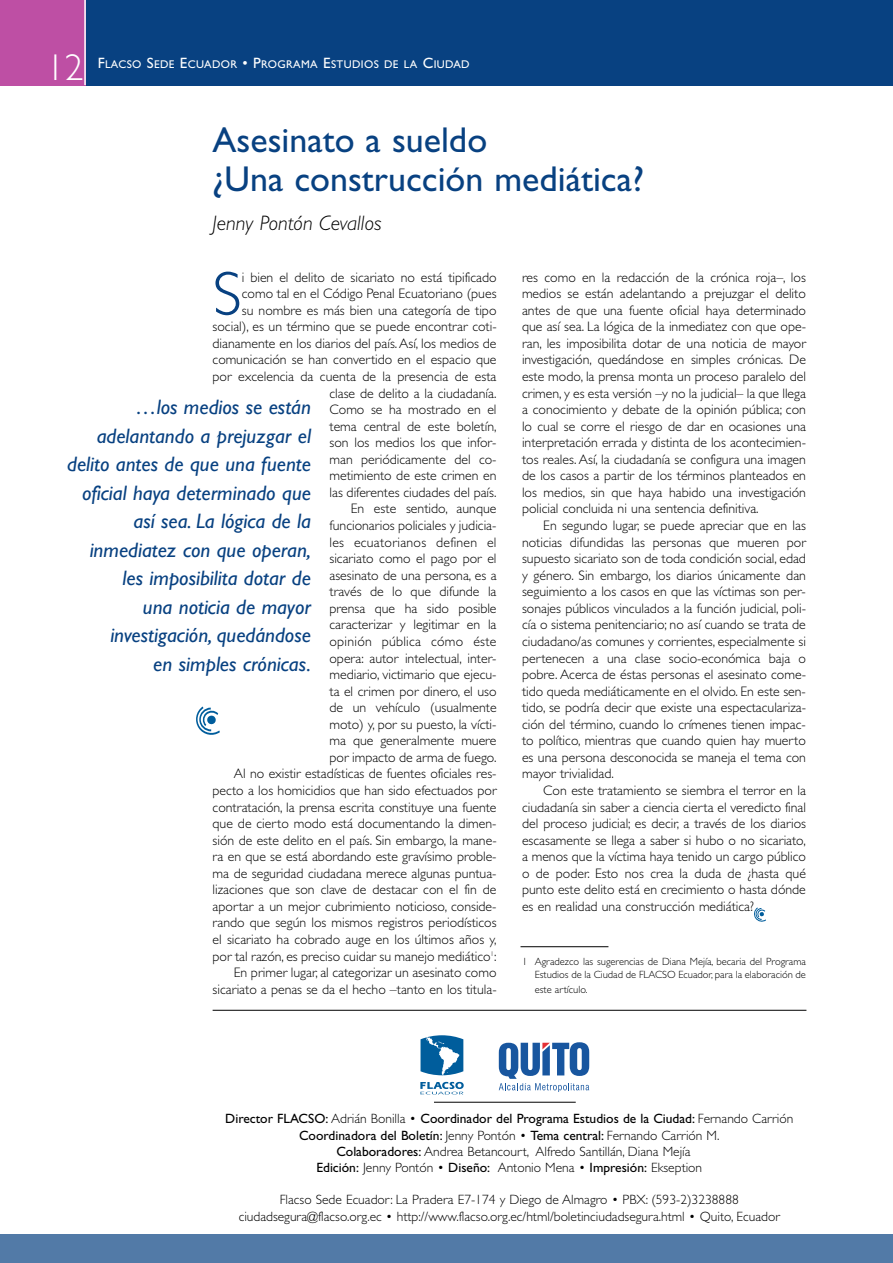
<style>
.page{position:relative;width:893px;height:1263px;background:#fff}
.page>*{position:absolute;margin:0;border:0;box-sizing:border-box;transform-origin:0 0}
.t1{font:300 62.4px "Gill Sans";color:#084181}
.t2{font:300 37.5px "Gill Sans";color:#fff}
.t3{font:36px/39px "Gill Sans";color:#084181}
.t4{font:italic 21px/28.5px "Gill Sans";color:#084181;text-align:right}
.t5{font:italic 300 21px "Gill Sans";color:#000}
.t6{font:300 13.8px/16.5px "Gill Sans";color:#000;text-align:justify}
.t7{font:300 13.5px/16.2px "Gill Sans";color:#000;text-align:center}
.t8{font:13.5px "Gill Sans";color:#000}
.t9{font:11.25px "Gill Sans";letter-spacing:.035em;color:#fff}
.t10{font:300 10.5px/12.6px "Gill Sans";color:#000;text-align:right}
.s1{font-size:15px}
.s2{font-weight:300}
.s3{font-weight:400}
</style>
<div class="page">
<div style="left:0;top:0;width:893px;height:85px;background:#084181"></div>
<div style="left:0;top:0;width:85px;height:85px;background:#be4fa4"></div>
<div style="left:0;top:1235px;width:893px;height:28px;background:#527aa7"></div>
<hr style="left:84px;top:0;width:2px;height:85px;background:#fff">
<svg style="left:196px;top:706px;width:24px;height:29px"></svg>
<svg style="left:420px;top:1082px;width:44px;height:12px"></svg>
<svg style="left:421px;top:1035px;width:42px;height:40px"></svg>
<svg style="left:499px;top:1042px;width:90px;height:50px"></svg>
<hr style="left:434px;top:1102px;width:142px;height:1px;background:#000">
<hr style="left:213px;top:1010px;width:593px;height:1px;background:#000">
<svg style="left:754px;top:907px;width:12px;height:15px"></svg>
<hr style="left:520px;top:946px;width:88px;height:1px;background:#000">
<h2 class="t2" style="left:46px;top:53px;width:39px">12</h2>
<p class="t9" style="left:98px;top:60px;width:373px"><span class="s1">F</span>LACSO <span class="s1">S</span>EDE <span class="s1">E</span>CUADOR <span class="s1">• P</span>ROGRAMA <span class="s1">E</span>STUDIOS DE LA <span class="s1">C</span>IUDAD</p>
<h3 class="t3" style="left:213px;top:124px;width:433px">Asesinato a sueldo<br>¿Una construcción mediática?</h3>
<h3 class="t5" style="left:213px;top:215px;width:170px">Jenny Pontón Cevallos</h3>
<h1 class="t1" style="left:213px;top:270px;width:31px">S</h1>
<p class="t6" style="left:213px;top:270px;width:286px;text-align:right">i bien el delito de sicariato no está tipificado como tal en el Código Penal Ecuatoriano (pues<br>su nombre es más bien una categoría de tipo social), es un término que se puede encontrar coti&shy;dianamente en los diarios del país.Así, los medios de comunicación se han convertido en el espacio que por excelencia da cuenta de la presencia de esta clase de delito a la ciudadanía.<br>Como se ha mostrado en el<br>tema central de este boletín,<br>son los medios los que infor-<br>man periódicamente del co-<br>metimiento de este crimen en<br>las diferentes ciudades del país.<br>En este sentido, aunque<br>funcionarios policiales y judicia-<br>les ecuatorianos definen el<br>sicariato como el pago por el<br>asesinato de una persona, es a<br>través de lo que difunde la<br>prensa que ha sido posible<br>caracterizar y legitimar en la<br>opinión pública cómo éste<br>opera: autor intelectual, inter-<br>mediario, victimario que ejecu-<br>ta el crimen por dinero, el uso<br>de un vehículo (usualmente<br>moto) y, por su puesto, la vícti-<br>ma que generalmente muere<br>por impacto de arma de fuego.<br>Al no existir estadísticas de fuentes oficiales res&shy;pecto a los homicidios que han sido efectuados por contratación, la prensa escrita constituye una fuente que de cierto modo está documentando la dimen&shy;sión de este delito en el país. Sin embargo, la mane&shy;ra en que se está abordando este gravísimo proble&shy;ma de seguridad ciudadana merece algunas puntua&shy;lizaciones que son clave de destacar con el fin de aportar a un mejor cubrimiento noticioso, conside&shy;rando que según los mismos registros periodísticos el sicariato ha cobrado auge en los últimos años y, por tal razón, es preciso cuidar su manejo mediático<sup>1</sup>:<br>En primer lugar, al categorizar un asesinato como sicariato a penas se da el hecho –tanto en los titula-</p>
<p class="t6" style="left:522px;top:270px;width:286px">res como en la redacción de la crónica roja–, los medios se están adelantando a prejuzgar el delito antes de que una fuente oficial haya determinado que así sea. La lógica de la inmediatez con que ope&shy;ran, les imposibilita dotar de una noticia de mayor investigación, quedándose en simples crónicas. De este modo, la prensa monta un proceso paralelo del crimen, y es esta versión –y no la judicial– la que llega a conocimiento y debate de la opinión pública; con lo cual se corre el riesgo de dar en ocasiones una interpretación errada y distinta de los acontecimien&shy;tos reales. Así, la ciudadanía se configura una imagen de los casos a partir de los términos planteados en los medios, sin que haya habido una investigación policial concluida ni una sentencia definitiva.</p>
<p class="t4" style="left:67px;top:395px;width:245px">…los medios se están adelantando a prejuzgar el delito antes de que una fuente oficial haya determinado que así sea. La lógica de la inmediatez con que operan, les imposibilita dotar de<br>una noticia de mayor investigación, quedándose<br>en simples crónicas.</p>
<p class="t6" style="left:522px;top:518px;width:286px;text-indent:21px">En segundo lugar, se puede apreciar que en las noticias difundidas las personas que mueren por supuesto sicariato son de toda condición social, edad y género. Sin embargo, los diarios únicamente dan seguimiento a los casos en que las víctimas son per&shy;sonajes públicos vinculados a la función judicial, poli&shy;cía o sistema penitenciario; no así cuando se trata de ciudadano/as comunes y corrientes, especialmente si pertenecen a una clase socio-económica baja o pobre. Acerca de éstas personas el asesinato come&shy;tido queda mediáticamente en el olvido. En este sen&shy;tido, se podría decir que existe una espectaculariza&shy;ción del término, cuando lo crímenes tienen impac&shy;to político, mientras que cuando quien hay muerto es una persona desconocida se maneja el tema con mayor trivialidad.</p>
<p class="t6" style="left:522px;top:783px;width:286px;text-indent:21px">Con este tratamiento se siembra el terror en la ciudadanía sin saber a ciencia cierta el veredicto final del proceso judicial; es decir, a través de los diarios escasamente se llega a saber si hubo o no sicariato, a menos que la víctima haya tenido un cargo público o de poder. Esto nos crea la duda de ¿hasta qué punto este delito está en crecimiento o hasta dónde es en realidad una construcción mediática?</p>
<p class="t10" style="left:522px;top:956px;width:285px">1 Agradezco las sugerencias de Diana Mejía, becaria del Programa<br>Estudios de la Ciudad de FLACSO Ecuador, para la elaboración de</p>
<p class="t10" style="left:535px;top:984px;width:54px">este artículo.</p>
<p class="t8" style="left:225px;top:1114px;width:570px">Director FLACSO: <span class="s2">Adrián Bonilla •</span> Coordinador del Programa Estudios de la Ciudad: <span class="s2">Fernando Carrión</span></p>
<p class="t8" style="left:299px;top:1130px;width:422px">Coordinadora del Boletín: <span class="s2">Jenny Pontón •</span> Tema central: <span class="s2">Fernando Carrión M.</span></p>
<p class="t7" style="left:336px;top:1144px;width:356px"><span class="s3">Colaboradores:</span> Andrea Betancourt, Alfredo Santillán, Diana Mejía</p>
<p class="t7" style="left:316px;top:1161px;width:387px"><span class="s3">Edición:</span> Jenny Pontón • <span class="s3">Diseño:</span> Antonio Mena • <span class="s3">Impresión:</span> Ekseption</p>
<p class="t7" style="left:239px;top:1193px;width:543px">Flacso Sede Ecuador: La Pradera E7-174 y Diego de Almagro • PBX: (593-2)3238888 ciudadsegura@flacso.org.ec • http://www.flacso.org.ec/html/boletinciudadsegura.html • Quito, Ecuador</p>
</div>
